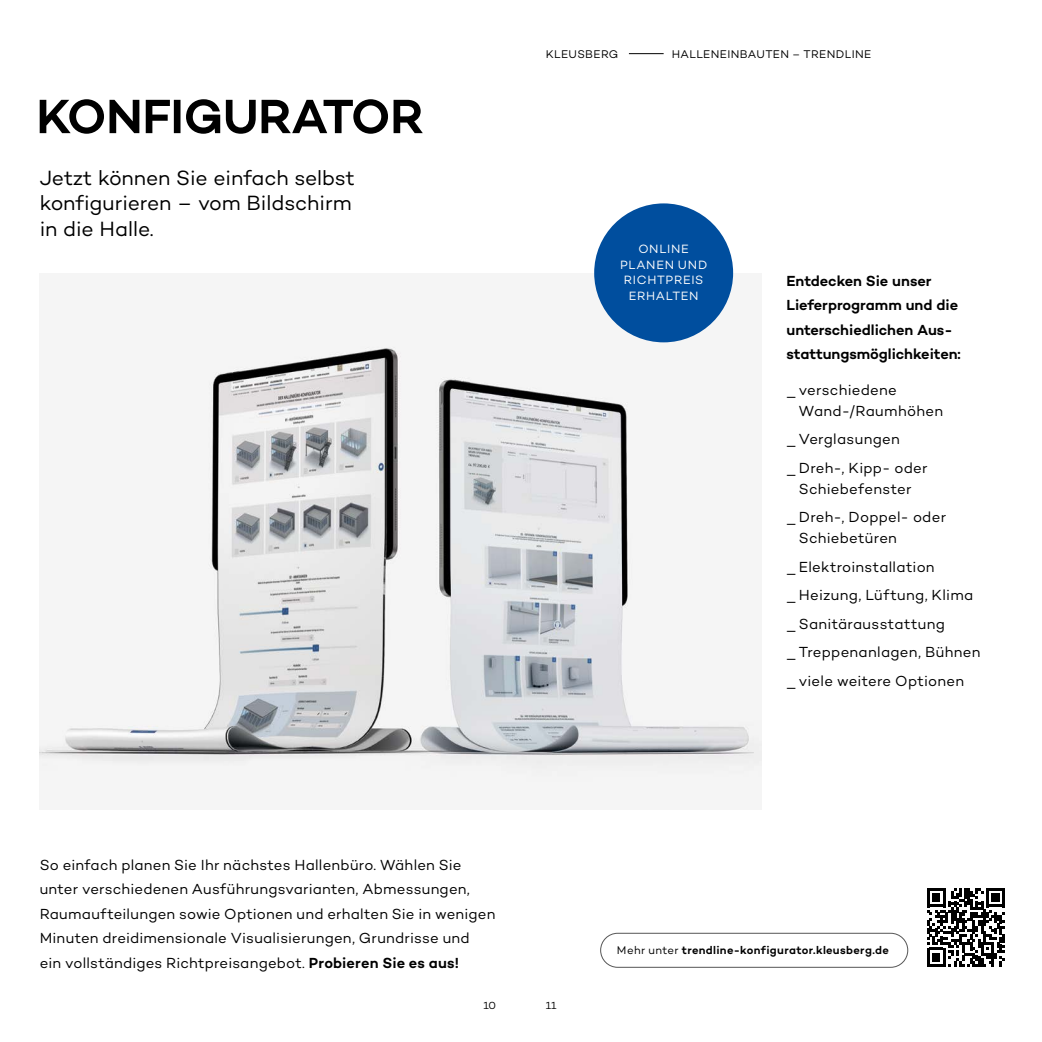
<style>
.page{position:relative;width:1042px;height:1042px;background:#fff}
.page>*{position:absolute;margin:0;border:0;box-sizing:border-box;transform-origin:0 0}
.t1{font:21px/25.4px "Campton";letter-spacing:-.005em;color:#000}
.t2{font:14.88px/28.5px "Campton";letter-spacing:.015em;color:#000}
.t3{font:600 14.88px/24.5px "Campton";letter-spacing:-.005em;color:#000}
.t4{font:12.25px/15.8px "Campton";letter-spacing:.055em;color:#fff;text-align:center}
.t5{font:600 11.38px "Campton";letter-spacing:.03em;color:#000}
.t6{font:11.38px "Campton";letter-spacing:.03em;color:#000}
.t7{font:10.5px "Campton";color:#000}
.s1{font-weight:600}
.s2{font-weight:400}
</style>
<div class="page">
<img style="left:40px;top:274px;width:721px;height:508px">
<svg style="left:927px;top:888px;width:78px;height:78px"></svg>
<div style="left:594px;top:203px;width:139px;height:139px;background:#004e9e;border-radius:50%"></div>
<div style="left:600px;top:933px;width:308px;height:34px;border:1px solid #565656;border-radius:17px"></div>
<svg style="left:40px;top:99px;width:383px;height:35px"></svg>
<hr style="left:629px;top:53px;width:34px;height:1px;background:#000">
<h1 class="t1" style="left:40px;top:165px;width:317px">Jetzt können Sie einfach selbst konfigurieren – vom Bildschirm in die Halle.</h1>
<p class="t6" style="left:546px;top:47px;width:74px">KLEUSBERG</p>
<p class="t6" style="left:672px;top:47px;width:201px">HALLENEINBAUTEN – TRENDLINE</p>
<p class="t4" style="left:620px;top:240px;width:89px">ONLINE<br>PLANEN UND<br>RICHTPREIS<br>ERHALTEN</p>
<p class="t3" style="left:786px;top:268px;width:176px">Entdecken Sie unser<br>Lieferprogramm und die unterschiedlichen Aus&shy;stattungsmöglichkeiten:</p>
<p class="t2" style="left:799px;top:379px;width:146px;line-height:21px;text-indent:-12px">_ verschiedene<br>Wand-/Raumhöhen</p>
<p class="t2" style="left:786px;top:425px;width:143px">_ Verglasungen<br>_ Dreh-, Kipp- oder</p>
<p class="t2" style="left:786px;top:474px;width:161px;text-indent:12px">Schiebefenster<br>_ Dreh-, Doppel- oder</p>
<p class="t2" style="left:786px;top:524px;width:196px;text-indent:12px">Schiebetüren<br>_ Elektroinstallation<br>_ Heizung, Lüftung, Klima _ Sanitärausstattung<br>_ Treppenanlagen, Bühnen _ viele weitere Optionen</p>
<p class="t2" style="left:40px;top:852px;width:457px;line-height:24.5px">So einfach planen Sie Ihr nächstes Hallenbüro. Wählen Sie unter verschiedenen Ausführungsvarianten, Abmessungen, Raumaufteilungen sowie Optionen und erhalten Sie in wenigen Minuten dreidimensionale Visualisierungen, Grundrisse und<br>ein vollständiges Richtpreisangebot. <span class="s1">Probieren Sie es aus!</span></p>
<p class="t5" style="left:617px;top:943px;width:273px"><span class="s2">Mehr unter</span> trendline-konfigurator.kleusberg.de</p>
<p class="t7" style="left:484px;top:998px;width:14px">10</p>
<p class="t7" style="left:546px;top:998px;width:12px">11</p>
</div>
